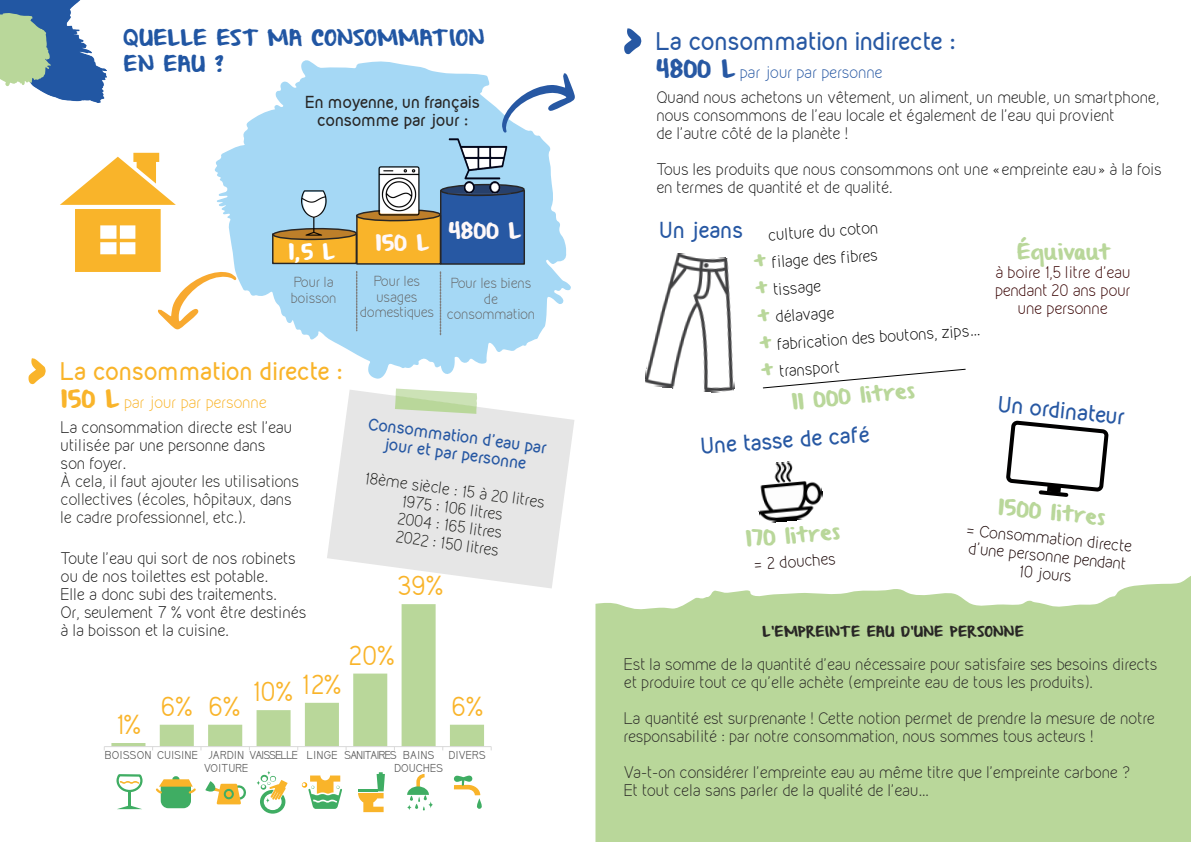
<style>
.page{position:relative;width:1191px;height:842px;background:#fff}
.page>*{position:absolute;margin:0;border:0;box-sizing:border-box;transform-origin:0 0}
.t1{font:24px "Kirvy";letter-spacing:.01em;color:#f9b42a}
.t2{font:700 22px "Kirvy";letter-spacing:-.02em;color:#2758a3}
.t3{font:700 22px "Kirvy";letter-spacing:-.015em;color:#f9b42a}
.t4{font:700 20px "Kirvy";color:#2758a3}
.t5{font:18px "From Where You Are";color:#b9d79a}
.t6{font:18px/26px "From Where You Are";letter-spacing:.015em;color:#2156a3}
.t7{font:18px "From Where You Are";color:#fff8f8}
.t8{font:18px "From Where You Are";color:#fff}
.t9{font:300 15px/18px "Kirvy";letter-spacing:-.01em;color:#181818}
.t10{font:300 15px/18px "Kirvy";letter-spacing:-.005em;color:#282625}
.t11{font:300 15px/18px "Kirvy";color:#1d1d1b}
.t12{font:300 15px/27.3px "Kirvy";color:#000}
.t13{font:300 15px/18px "Kirvy";color:#160000;text-align:center}
.t14{font:300 15px/18px "Kirvy";letter-spacing:-.01em;color:#370000;text-align:center}
.t15{font:700 15px/18px "Kirvy";color:#2758a3;text-align:center}
.t16{font:700 15px/18px "Kirvy";letter-spacing:-.01em;color:#282625;text-align:center}
.t17{font:300 15px "Kirvy";letter-spacing:-.015em;color:#2758a3}
.t18{font:300 15px "Kirvy";letter-spacing:-.015em;color:#f9b42a}
.t19{font:300 13px/15.6px "Kirvy";letter-spacing:-.02em;color:#636363;text-align:center}
.t20{font:12px "From Where You Are";letter-spacing:.02em;color:#282625}
.t21{font:10px/12.8px "Kirvy";letter-spacing:-.035em;color:#595959}
.t22{font:10px/12.9px "Kirvy";color:#595959}
.s1{font-family:"From Where You Are";font-weight:400;font-size:20px}
.s2{font-family:"From Where You Are";font-weight:400;font-size:18px;color:#b9d79a}
</style>
<div class="page">
<img style="left:0;top:0;width:106px;height:103px">
<svg style="left:0;top:12px;width:51px;height:74px;background:#9dbf9e"></svg>
<svg style="left:224px;top:60px;width:347px;height:319px;fill:#a5d8f5"></svg>
<div style="left:440px;top:190px;width:85px;height:75px;background:#2758a3;border:1px solid #282625"></div>
<div style="left:356px;top:215px;width:85px;height:50px;background:#f9b42a;border:1px solid #282625"></div>
<img style="left:378px;top:167px;width:42px;height:16px">
<div style="left:272px;top:233px;width:85px;height:31px;background:#f9b42a;border:1px solid #282625"></div>
<svg style="left:272px;top:183px;width:253px;height:58px"></svg>
<svg style="left:356px;top:272px;width:1px;height:59px"></svg>
<svg style="left:440px;top:272px;width:1px;height:64px"></svg>
<img style="left:448px;top:136px;width:63px;height:57px">
<img style="left:302px;top:191px;width:24px;height:45px">
<svg style="left:502px;top:72px;width:73px;height:62px"></svg>
<svg style="left:60px;top:153px;width:178px;height:178px"></svg>
<svg style="left:595px;top:576px;width:596px;height:266px;background:#bedaa2"></svg>
<svg style="left:29px;top:358px;width:17px;height:26px"></svg>
<svg style="left:327px;top:390px;width:247px;height:198px;fill:#e6e6e6"></svg>
<svg style="left:395px;top:388px;width:82px;height:26px;background:#cde1b8"></svg>
<svg style="left:111px;top:604px;width:373px;height:142px"></svg>
<hr style="left:104px;top:746px;width:387px;height:1px;background:#d9d9d9">
<svg style="left:358px;top:772px;width:27px;height:40px"></svg>
<svg style="left:257px;top:771px;width:31px;height:43px"></svg>
<svg style="left:301px;top:775px;width:41px;height:34px"></svg>
<svg style="left:407px;top:774px;width:26px;height:36px"></svg>
<svg style="left:477px;top:798px;width:5px;height:11px"></svg>
<div style="left:460px;top:776px;width:12px;height:6px;background:#3fad63;border-radius:3px"></div>
<div style="left:454px;top:776px;width:13px;height:6px;background:#3fad63;border-radius:3px"></div>
<svg style="left:454px;top:778px;width:26px;height:31px"></svg>
<svg style="left:117px;top:805px;width:25px;height:4px"></svg>
<hr style="left:128px;top:791px;width:3px;height:16px;background:#3fad63">
<svg style="left:117px;top:604px;width:27px;height:188px"></svg>
<div style="left:161px;top:780px;width:30px;height:28px;background:#3fad63;border:2px solid #3fad63;border-radius:6px"></div>
<svg style="left:172px;top:776px;width:7px;height:6px"></svg>
<svg style="left:156px;top:779px;width:40px;height:16px"></svg>
<svg style="left:205px;top:781px;width:41px;height:24px"></svg>
<svg style="left:624px;top:28px;width:17px;height:26px"></svg>
<img style="left:645px;top:253px;width:90px;height:140px">
<svg style="left:762px;top:368px;width:204px;height:21px"></svg>
<img style="left:758px;top:461px;width:65px;height:62px">
<svg style="left:1006px;top:420px;width:103px;height:77px"></svg>
<p class="t6" style="left:123px;top:27px;width:362px">QUELLE EST MA CONSOMMAT ION<br>EN EAU ?</p>
<p class="t16" style="left:305px;top:95px;width:176px">En moyenne, un français consomme par jour :</p>
<p class="t8" style="left:288px;top:243px;width:49px">1,5 L</p>
<p class="t7" style="left:375px;top:235px;width:56px">150 L</p>
<p class="t7" style="left:448px;top:222px;width:75px">4800 L</p>
<p class="t19" style="left:360px;top:275px;width:76px">Pour les usages domestiques</p>
<p class="t19" style="left:291px;top:276px;width:47px;text-align:left">Pour la boisson</p>
<p class="t19" style="left:447px;top:276px;width:90px">Pour les biens de consommation</p>
<h2 class="t3" style="left:61px;top:363px;width:283px">La consommation directe :</h2>
<p class="t18" style="left:61px;top:397px;width:208px"><span class="s1">150 L</span> par jour par personne</p>
<p class="t9" style="left:61px;top:419px;width:233px">La consommation directe est l’eau utilisée par une personne dans son foyer.</p>
<p class="t11" style="left:61px;top:473px;width:240px">À cela, il faut ajouter les utilisations collectives (écoles, hôpitaux, dans le cadre professionnel, etc.).</p>
<p class="t9" style="left:61px;top:551px;width:247px">Toute l’eau qui sort de nos robinets ou de nos toilettes est potable.<br>Elle a donc subi des traitements.<br>Or, seulement 7 % vont être destinés à la boisson et la cuisine.</p>
<h1 class="t1" style="left:116px;top:715px;width:27px">1%</h1>
<h1 class="t1" style="left:161px;top:696px;width:81px">6% 6%</h1>
<h1 class="t1" style="left:252px;top:678px;width:91px">10% 12%</h1>
<p class="t15" style="left:370px;top:416px;width:182px;rotate:8deg">Consommation d’eau par jour et par personne</p>
<p class="t11" style="left:366px;top:470px;width:183px;text-align:center;rotate:8deg">18ème siècle : 15 à 20 litres<br>1975 : 106 litres<br>2004 : 165 litres<br>2022 : 150 litres</p>
<h1 class="t1" style="left:398px;top:576px;width:47px">39%</h1>
<h1 class="t1" style="left:349px;top:645px;width:47px">20%</h1>
<h1 class="t1" style="left:451px;top:696px;width:33px">6%</h1>
<p class="t22" style="left:204px;top:750px;width:46px;text-indent:-99px">BOISSON CUISINE JARDIN<br>VOITURE</p>
<p class="t21" style="left:394px;top:750px;width:51px;text-indent:-145px">VAISSELLE LINGE SANITAIRES BAINS<br>DOUCHES</p>
<p class="t22" style="left:449px;top:750px;width:39px">DIVERS</p>
<h2 class="t2" style="left:656px;top:33px;width:301px">La consommation indirecte :</h2>
<p class="t17" style="left:656px;top:67px;width:228px"><span class="s1">4800 L</span> par jour par personne</p>
<p class="t9" style="left:656px;top:89px;width:504px">Quand nous achetons un vêtement, un aliment, un meuble, un smartphone, nous consommons de l’eau locale et également de l’eau qui provient<br>de l’autre côté de la planète !</p>
<p class="t9" style="left:656px;top:161px;width:507px">Tous les produits que nous consommons ont une « empreinte eau » à la fois en termes de quantité et de qualité.</p>
<h3 class="t4" style="left:660px;top:222px;width:85px">Un jeans</h3>
<p class="t12" style="left:749px;top:224px;width:224px;text-indent:18px;rotate:-4deg">culture du coton<br><span class="s2">+</span> filage des fibres<br><span class="s2">+</span> tissage<br><span class="s2">+</span> délavage<br><span class="s2">+</span> fabrication des boutons, zips… <span class="s2">+</span> transport</p>
<p class="t5" style="left:790px;top:394px;width:125px;rotate:-6deg">11 000 litres</p>
<h3 class="t4" style="left:700px;top:438px;width:171px;rotate:-4deg">Une tasse de café</h3>
<p class="t5" style="left:1017px;top:243px;width:93px">Équivaut</p>
<p class="t14" style="left:995px;top:265px;width:137px">à boire 1,5 litre d’eau pendant 20 ans pour une personne</p>
<h3 class="t4" style="left:999px;top:395px;width:128px;rotate:6deg">Un ordinateur</h3>
<p class="t5" style="left:745px;top:530px;width:96px;rotate:-4deg">170 litres</p>
<p class="t13" style="left:753px;top:556px;width:84px;rotate:-4deg">= 2 douches</p>
<p class="t5" style="left:999px;top:498px;width:110px;rotate:6deg">1500 litres</p>
<p class="t13" style="left:967px;top:522px;width:168px;rotate:6deg">= Consommation directe d’une personne pendant<br>10 jours</p>
<p class="t20" style="left:762px;top:626px;width:263px">L’EMPREINTE EAU D’UNE PERSONNE</p>
<p class="t10" style="left:624px;top:656px;width:535px">Est la somme de la quantité d’eau nécessaire pour satisfaire ses besoins directs et produire tout ce qu’elle achète (empreinte eau de tous les produits).</p>
<p class="t10" style="left:624px;top:710px;width:533px">La quantité est surprenante ! Cette notion permet de prendre la mesure de notre responsabilité : par notre consommation, nous sommes tous acteurs !</p>
<p class="t10" style="left:624px;top:764px;width:507px">Va-t-on considérer l’empreinte eau au même titre que l’empreinte carbone ?<br>Et tout cela sans parler de la qualité de l’eau…</p>
</div>
